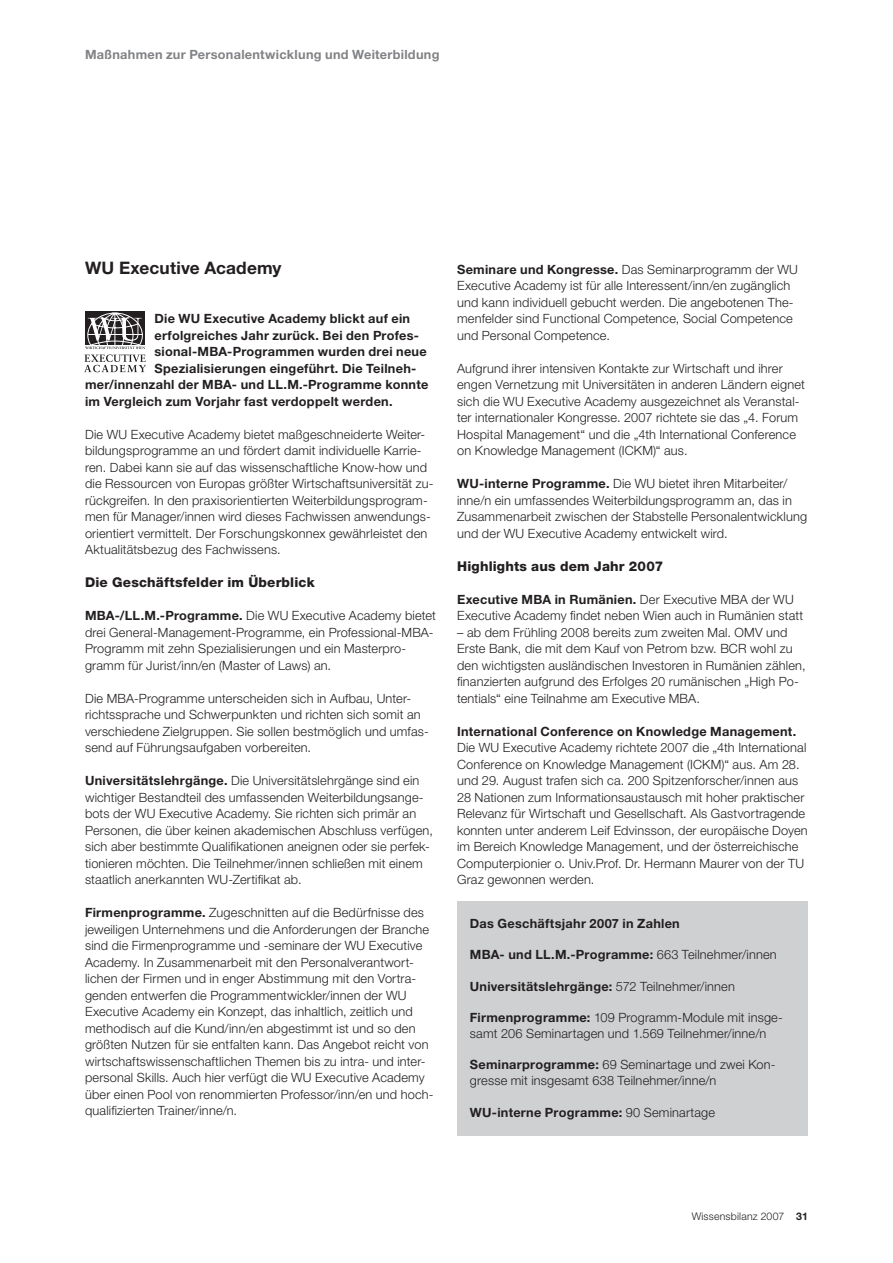
<style>
.page{position:relative;width:893px;height:1263px;background:#fff}
.page>*{position:absolute;margin:0;border:0;box-sizing:border-box;transform-origin:0 0}
.t1{font:700 17.25px "Helvetica Neue";letter-spacing:.005em;color:#231f20}
.t2{font:800 13.5px "Helvetica Neue";letter-spacing:.015em;color:#231f20}
.t3{font:300 12.75px/16.5px "Helvetica Neue";letter-spacing:.015em;color:#231f20}
.t4{font:700 12.75px "Helvetica Neue";letter-spacing:.02em;color:#231f20}
.t5{font:700 12.75px "Helvetica Neue";letter-spacing:.02em;color:#808285}
.t6{font:300 10.5px "Helvetica Neue";letter-spacing:.02em;color:#231f20}
.s1{font-weight:700}
.s2{font-weight:300}
</style>
<div class="page">
<svg style="left:85px;top:312px;width:60px;height:1px"></svg>
<svg style="left:84px;top:313px;width:62px;height:59px"></svg>
<div style="left:457px;top:901px;width:351px;height:234px;background:#cfd0d2"></div>
<p class="t5" style="left:85px;top:47px;width:356px">Maßnahmen zur Personalentwicklung und Weiterbildung</p>
<h1 class="t1" style="left:85px;top:257px;width:198px">WU Executive Academy</h1>
<p class="t4" style="left:154px;top:311px;width:257px">Die WU Executive Academy blickt auf ein</p>
<p class="t4" style="left:154px;top:327px;width:266px">erfolgreiches Jahr zurück. Bei den Profes-</p>
<p class="t4" style="left:154px;top:344px;width:274px">sional-MBA-Programmen wurden drei neue</p>
<p class="t4" style="left:154px;top:360px;width:263px">Spezialisierungen eingeführt. Die Teilneh-</p>
<p class="t4" style="left:85px;top:377px;width:345px">mer/innenzahl der MBA- und LL.M.-Programme konnte</p>
<p class="t4" style="left:85px;top:393px;width:309px">im Vergleich zum Vorjahr fast verdoppelt werden.</p>
<p class="t3" style="left:85px;top:425px;width:350px">Die WU Executive Academy bietet maßgeschneiderte Weiter&shy;bildungsprogramme an und fördert damit individuelle Karrie&shy;ren. Dabei kann sie auf das wissenschaftliche Know-how und die Ressourcen von Europas größter Wirtschaftsuniversität zu&shy;rückgreifen. In den praxisorientierten Weiterbildungsprogram&shy;men für Manager/innen wird dieses Fachwissen anwendungs&shy;orientiert vermittelt. Der Forschungskonnex gewährleistet den Aktualitätsbezug des Fachwissens.</p>
<p class="t2" style="left:85px;top:574px;width:231px">Die Geschäftsfelder im Überblick</p>
<p class="t3" style="left:85px;top:607px;width:352px"><span class="s1">MBA-/LL.M.-Programme.</span> Die WU Executive Academy bietet drei General-Management-Programme, ein Professional-MBA-Programm mit zehn Spezialisierungen und ein Masterpro&shy;gramm für Jurist/inn/en (Master of Laws) an.</p>
<p class="t3" style="left:85px;top:689px;width:345px">Die MBA-Programme unterscheiden sich in Aufbau, Unter&shy;richtssprache und Schwerpunkten und richten sich somit an verschiedene Zielgruppen. Sie sollen bestmöglich und umfas&shy;send auf Führungsaufgaben vorbereiten.</p>
<p class="t3" style="left:85px;top:772px;width:349px"><span class="s1">Universitätslehrgänge.</span> Die Universitätslehrgänge sind ein wichtiger Bestandteil des umfassenden Weiterbildungsange&shy;bots der WU Executive Academy. Sie richten sich primär an Personen, die über keinen akademischen Abschluss verfügen, sich aber bestimmte Qualifikationen aneignen oder sie perfek&shy;tionieren möchten. Die Teilnehmer/innen schließen mit einem staatlich anerkannten WU-Zertifikat ab.</p>
<p class="t3" style="left:85px;top:904px;width:350px"><span class="s1">Firmenprogramme.</span> Zugeschnitten auf die Bedürfnisse des jeweiligen Unternehmens und die Anforderungen der Branche sind die Firmenprogramme und -seminare der WU Executive Academy. In Zusammenarbeit mit den Personalverantwort&shy;lichen der Firmen und in enger Abstimmung mit den Vortra&shy;genden entwerfen die Programmentwickler/innen der WU Executive Academy ein Konzept, das inhaltlich, zeitlich und methodisch auf die Kund/inn/en abgestimmt ist und so den größten Nutzen für sie entfalten kann. Das Angebot reicht von wirtschaftswissenschaftlichen Themen bis zu intra- und inter&shy;personal Skills. Auch hier verfügt die WU Executive Academy über einen Pool von renommierten Professor/inn/en und hoch&shy;qualifizierten Trainer/inne/n.</p>
<p class="t3" style="left:457px;top:260px;width:342px"><span class="s1">Seminare und Kongresse.</span> Das Seminarprogramm der WU Executive Academy ist für alle Interessent/inn/en zugänglich und kann individuell gebucht werden. Die angebotenen The&shy;menfelder sind Functional Competence, Social Competence und Personal Competence.</p>
<p class="t3" style="left:457px;top:359px;width:349px">Aufgrund ihrer intensiven Kontakte zur Wirtschaft und ihrer engen Vernetzung mit Universitäten in anderen Ländern eignet sich die WU Executive Academy ausgezeichnet als Veranstal&shy;ter internationaler Kongresse. 2007 richtete sie das „4. Forum Hospital Management“ und die „4th International Conference on Knowledge Management (ICKM)“ aus.</p>
<p class="t3" style="left:457px;top:475px;width:352px"><span class="s1">WU-interne Programme.</span> Die WU bietet ihren Mitarbeiter/ inne/n ein umfassendes Weiterbildungsprogramm an, das in Zusammenarbeit zwischen der Stabstelle Personalentwicklung und der WU Executive Academy entwickelt wird.</p>
<p class="t2" style="left:457px;top:558px;width:208px">Highlights aus dem Jahr 2007</p>
<p class="t3" style="left:457px;top:590px;width:348px"><span class="s1">Executive MBA in Rumänien.</span> Der Executive MBA der WU<br>Executive Academy findet neben Wien auch in Rumänien statt</p>
<p class="t3" style="left:457px;top:623px;width:350px">– ab dem Frühling 2008 bereits zum zweiten Mal. OMV und Erste Bank, die mit dem Kauf von Petrom bzw. BCR wohl zu den wichtigsten ausländischen Investoren in Rumänien zählen, finanzierten aufgrund des Erfolges 20 rumänischen „High Po&shy;tentials“ eine Teilnahme am Executive MBA.</p>
<p class="t4" style="left:457px;top:723px;width:341px">International Conference on Knowledge Management.</p>
<p class="t3" style="left:457px;top:739px;width:352px">Die WU Executive Academy richtete 2007 die „4th International Conference on Knowledge Management (ICKM)“ aus. Am 28. und 29. August trafen sich ca. 200 Spitzenforscher/innen aus 28 Nationen zum Informationsaustausch mit hoher praktischer Relevanz für Wirtschaft und Gesellschaft. Als Gastvortragende konnten unter anderem Leif Edvinsson, der europäische Doyen im Bereich Knowledge Management, und der österreichische Computerpionier o. Univ.Prof. Dr. Hermann Maurer von der TU Graz gewonnen werden.</p>
<p class="t4" style="left:470px;top:915px;width:211px">Das Geschäftsjahr 2007 in Zahlen</p>
<p class="t4" style="left:470px;top:947px;width:308px">MBA- und LL.M.-Programme: <span class="s2">663 Teilnehmer/innen</span></p>
<p class="t4" style="left:470px;top:978px;width:267px">Universitätslehrgänge: <span class="s2">572 Teilnehmer/innen</span></p>
<p class="t3" style="left:470px;top:1009px;width:314px;line-height:15.8px"><span class="s1">Firmenprogramme:</span> 109 Programm-Module mit insge&shy;samt 206 Seminartagen und 1.569 Teilnehmer/inne/n</p>
<p class="t3" style="left:470px;top:1057px;width:307px;line-height:15.8px"><span class="s1">Seminarprogramme:</span> 69 Seminartage und zwei Kon&shy;gresse mit insgesamt 638 Teilnehmer/inne/n</p>
<p class="t4" style="left:470px;top:1104px;width:247px">WU-interne Programme: <span class="s2">90 Seminartage</span></p>
<p class="t6" style="left:692px;top:1210px;width:118px">Wissensbilanz 2007 <span class="s1">31</span></p>
</div>
